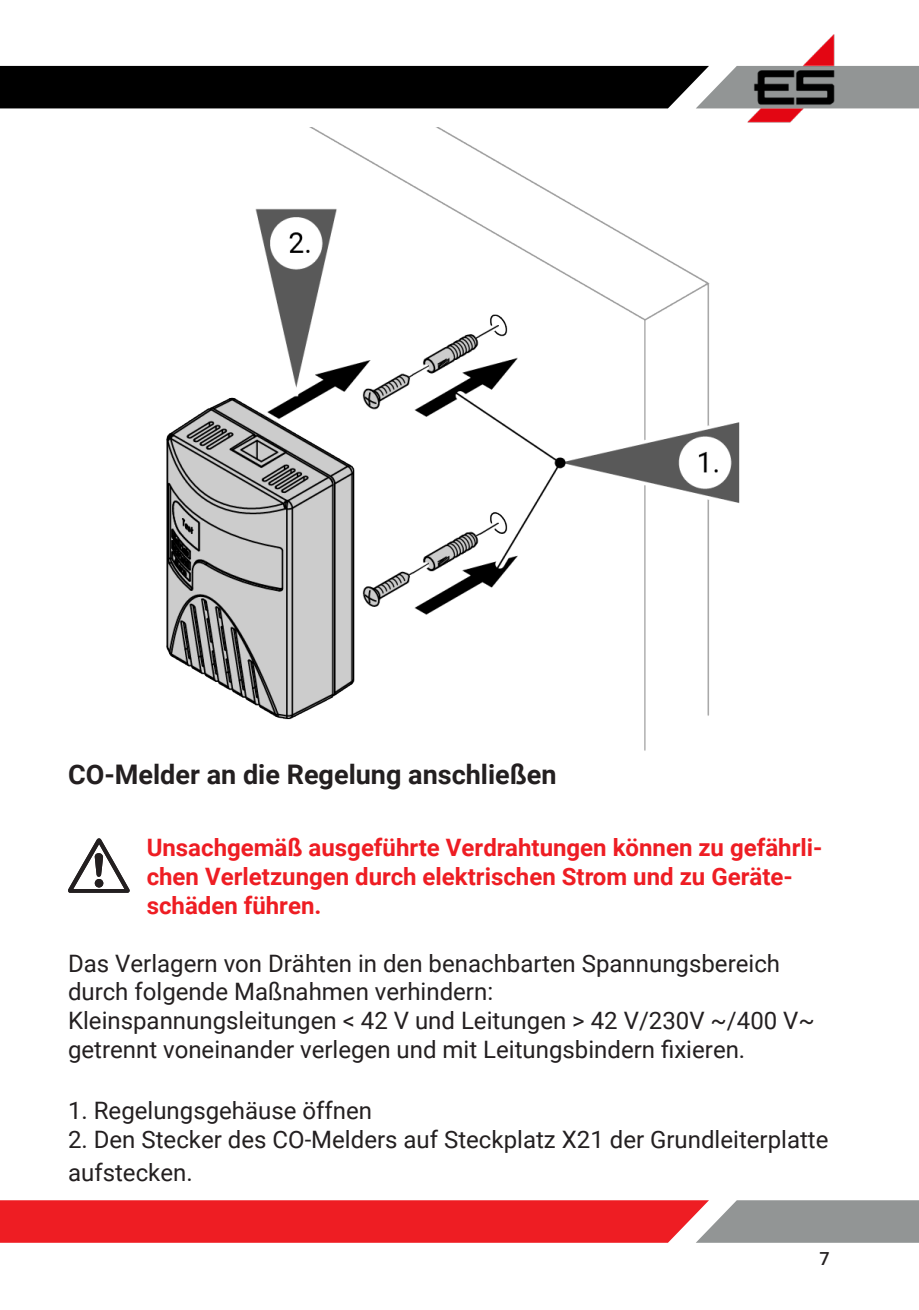
<style>
.page{position:relative;width:919px;height:1310px;background:#fff}
.page>*{position:absolute;margin:0;border:0;box-sizing:border-box;transform-origin:0 0}
.ﾜberschrift_3{font:700 27px "Roboto";color:#231f20}
.t1{font:24px/28.8px "Roboto";color:#231f20}
.ﾜberschrift_3-2{font:700 24px/28.8px "Roboto";color:#ee1d23}
.t2{font:500 18px "Roboto";color:#231f20}
</style>
<div class="page">
<svg style="left:0;top:66px;width:918px;height:42px;background:#1a1b1b"></svg>
<img style="left:743px;top:34px;width:99px;height:89px">
<svg style="left:0;top:1200px;width:918px;height:42px;background:#da3e43"></svg>
<svg style="left:68px;top:838px;width:62px;height:54px"></svg>
<img style="left:166px;top:127px;width:574px;height:624px">
<p class="ﾜberschrift_3" style="left:68px;top:756px;width:490px">CO-Melder an die Regelung anschließen</p>
<p class="ﾜberschrift_3-2" style="left:147px;top:832px;width:677px">Unsachgemäß ausgeführte Verdrahtungen können zu gefährli&shy;chen Verletzungen durch elektrischen Strom und zu Geräte&shy;schäden führen.</p>
<p class="t1" style="left:68px;top:948px;width:713px">Das Verlagern von Drähten in den benachbarten Spannungsbereich durch folgende Maßnahmen verhindern:</p>
<p class="t1" style="left:68px;top:1005px;width:748px">Kleinspannungsleitungen &lt; 42 V und Leitungen &gt; 42 V/230V ~/400 V~</p>
<p class="t1" style="left:68px;top:1034px;width:678px">getrennt voneinander verlegen und mit Leitungsbindern fixieren.</p>
<p class="t1" style="left:68px;top:1095px;width:305px">1. Regelungsgehäuse öffnen</p>
<p class="t1" style="left:68px;top:1122px;width:762px;line-height:32.4px">2. Den Stecker des CO-Melders auf Steckplatz X21 der Grundleiterplatte aufstecken.</p>
<p class="t2" style="left:819px;top:1246px;width:12px">7</p>
</div>
